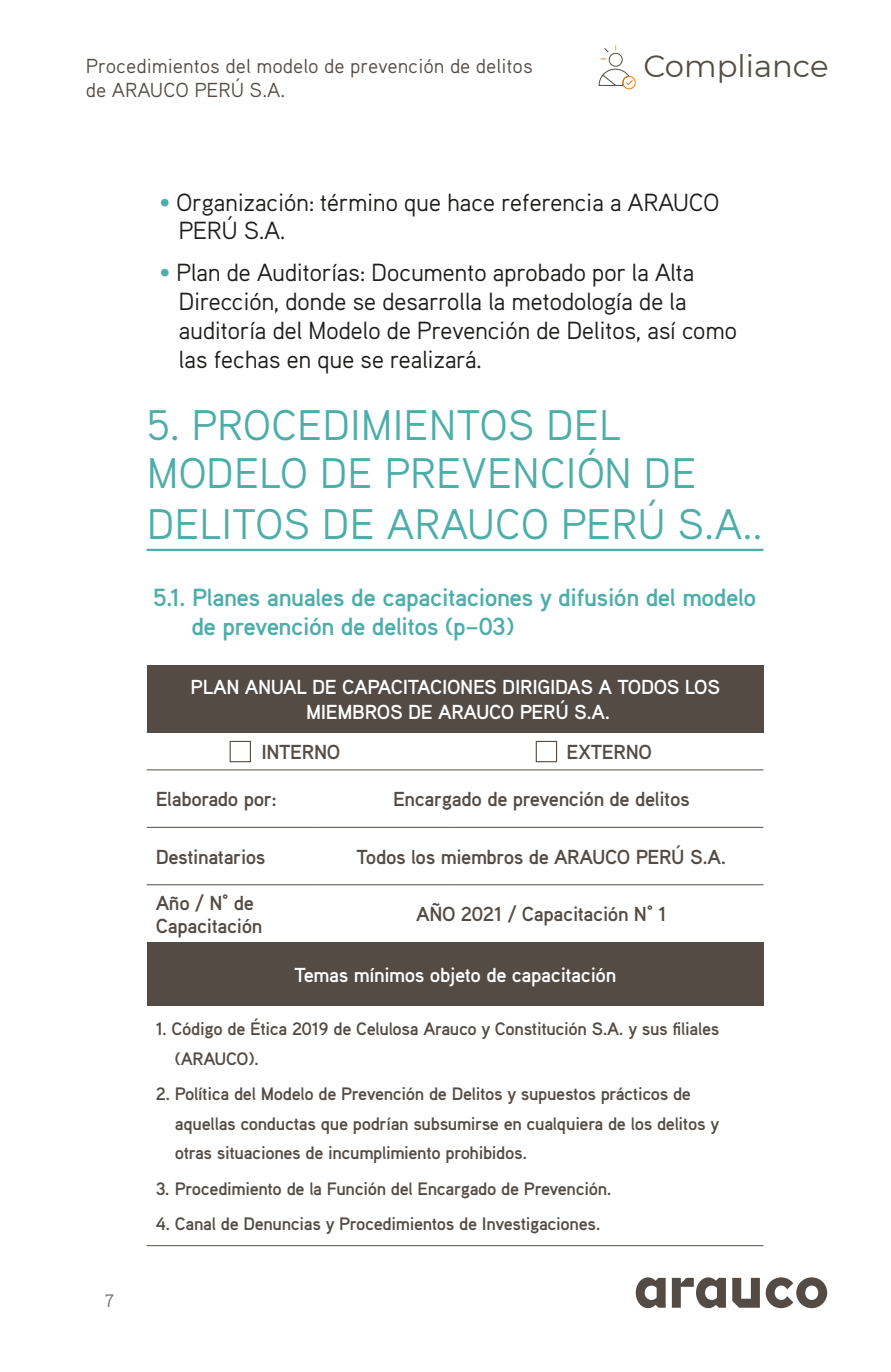
<style>
.page{position:relative;width:891px;height:1372px;background:#fff}
.page>*{position:absolute;margin:0;border:0;box-sizing:border-box;transform-origin:0 0}
.t1{font:42.75px/47.2px "Aaux Pro OT";color:#4cada9}
.t2{font:30.82px "Montserrat";color:#544d45}
.t3{font:24.75px/28.8px "Aaux Pro OT";letter-spacing:-.02em;color:#1d1d1b}
.t4{font:700 24.75px/28.8px "Aaux Pro OT";letter-spacing:-.02em;color:#4cada9}
.t5{font:700 20.25px/22.5px "Aaux Pro OT";letter-spacing:-.02em;color:#544b45}
.t6{font:700 20.25px/24.8px "Aaux Pro OT";letter-spacing:-.02em;color:#fff;text-align:center}
.t7{font:20.25px/24.3px "Aaux Pro OT";color:#544b45}
.t8{font:700 18px/29.2px "Aaux Pro OT";letter-spacing:-.02em;color:#544b45}
.t9{font:18px "Aaux Pro OT";color:#706f6f}
.s1{color:#4cada9}
</style>
<div class="page">
<hr style="left:147px;top:549px;width:616px;height:2px;background:#4cada9">
<div style="left:147px;top:665px;width:616px;height:67px;background:#544b45"></div>
<div style="left:147px;top:942px;width:616px;height:63px;background:#544b45"></div>
<hr style="left:147px;top:769px;width:172px;height:1px;background:#544b45">
<hr style="left:319px;top:769px;width:136px;height:1px;background:#544b45">
<hr style="left:455px;top:769px;width:308px;height:1px;background:#544b45">
<hr style="left:147px;top:827px;width:172px;height:1px;background:#544b45">
<hr style="left:319px;top:827px;width:136px;height:1px;background:#544b45">
<hr style="left:455px;top:827px;width:308px;height:1px;background:#544b45">
<hr style="left:147px;top:884px;width:172px;height:1px;background:#544b45">
<hr style="left:319px;top:884px;width:136px;height:1px;background:#544b45">
<hr style="left:455px;top:884px;width:308px;height:1px;background:#544b45">
<hr style="left:147px;top:1245px;width:172px;height:1px;background:#544b45">
<hr style="left:319px;top:1245px;width:136px;height:1px;background:#544b45">
<hr style="left:455px;top:1245px;width:308px;height:1px;background:#544b45">
<div style="left:230px;top:740px;width:21px;height:22px;border:1px solid #544b45"></div>
<div style="left:536px;top:740px;width:21px;height:22px;border:1px solid #544b45"></div>
<svg style="left:766px;top:1277px;width:61px;height:30px"></svg>
<svg style="left:636px;top:1277px;width:30px;height:30px"></svg>
<svg style="left:672px;top:1277px;width:54px;height:30px"></svg>
<svg style="left:732px;top:1277px;width:28px;height:30px"></svg>
<svg style="left:598px;top:45px;width:38px;height:45px"></svg>
<p class="t7" style="left:86px;top:53px;width:449px">Procedimientos del modelo de prevención de delitos de ARAUCO PERÚ S.A.</p>
<h2 class="t2" style="left:643px;top:45px;width:187px">Compliance</h2>
<h3 class="t3" style="left:179px;top:187px;width:542px;text-indent:-19px"><span class="s1">•</span> Organización: término que hace referencia a ARAUCO<br>PERÚ S.A.</h3>
<h3 class="t3" style="left:179px;top:257px;width:560px;text-indent:-19px"><span class="s1">•</span> Plan de Auditorías: Documento aprobado por la Alta Dirección, donde se desarrolla la metodología de la auditoría del Modelo de Prevención de Delitos, así como las fechas en que se realizará.</h3>
<h1 class="t1" style="left:147px;top:400px;width:551px">5. PROCEDIMIENTOS DEL<br>MODELO DE PREVENCIÓN DE</h1>
<h1 class="t1" style="left:147px;top:499px;width:617px">DELITOS DE ARAUCO PERÚ S.A..</h1>
<p class="t9" style="left:105px;top:1289px;width:11px">7</p>
<h3 class="t4" style="left:191px;top:582px;width:566px;text-indent:-38px">5.1. Planes anuales de capacitaciones y difusión del modelo de prevención de delitos (p–03)</h3>
<p class="t6" style="left:191px;top:674px;width:531px">PLAN ANUAL DE CAPACITACIONES DIRIGIDAS A TODOS LOS<br>MIEMBROS DE ARAUCO PERÚ S.A.</p>
<p class="t5" style="left:261px;top:740px;width:80px">INTERNO</p>
<p class="t5" style="left:567px;top:740px;width:87px">EXTERNO</p>
<p class="t5" style="left:156px;top:787px;width:123px">Elaborado por:</p>
<p class="t5" style="left:393px;top:787px;width:298px">Encargado de prevención de delitos</p>
<p class="t5" style="left:156px;top:845px;width:111px">Destinatarios</p>
<p class="t5" style="left:357px;top:845px;width:371px">Todos los miembros de ARAUCO PERÚ S.A.</p>
<p class="t5" style="left:156px;top:891px;width:108px">Año / N° de<br>Capacitación</p>
<p class="t5" style="left:416px;top:902px;width:252px">AÑO 2021 / Capacitación N° 1</p>
<p class="t6" style="left:294px;top:961px;width:323px">Temas mínimos objeto de capacitación</p>
<p class="t8" style="left:175px;top:1013px;width:546px;text-indent:-19px">1. Código de Ética 2019 de Celulosa Arauco y Constitución S.A. y sus filiales (ARAUCO).</p>
<p class="t8" style="left:175px;top:1078px;width:546px;text-indent:-19px">2. Política del Modelo de Prevención de Delitos y supuestos prácticos de aquellas conductas que podrían subsumirse en cualquiera de los delitos y otras situaciones de incumplimiento prohibidos.</p>
<p class="t8" style="left:156px;top:1172px;width:457px">3. Procedimiento de la Función del Encargado de Prevención.</p>
<p class="t8" style="left:156px;top:1208px;width:446px">4. Canal de Denuncias y Procedimientos de Investigaciones.</p>
</div>
